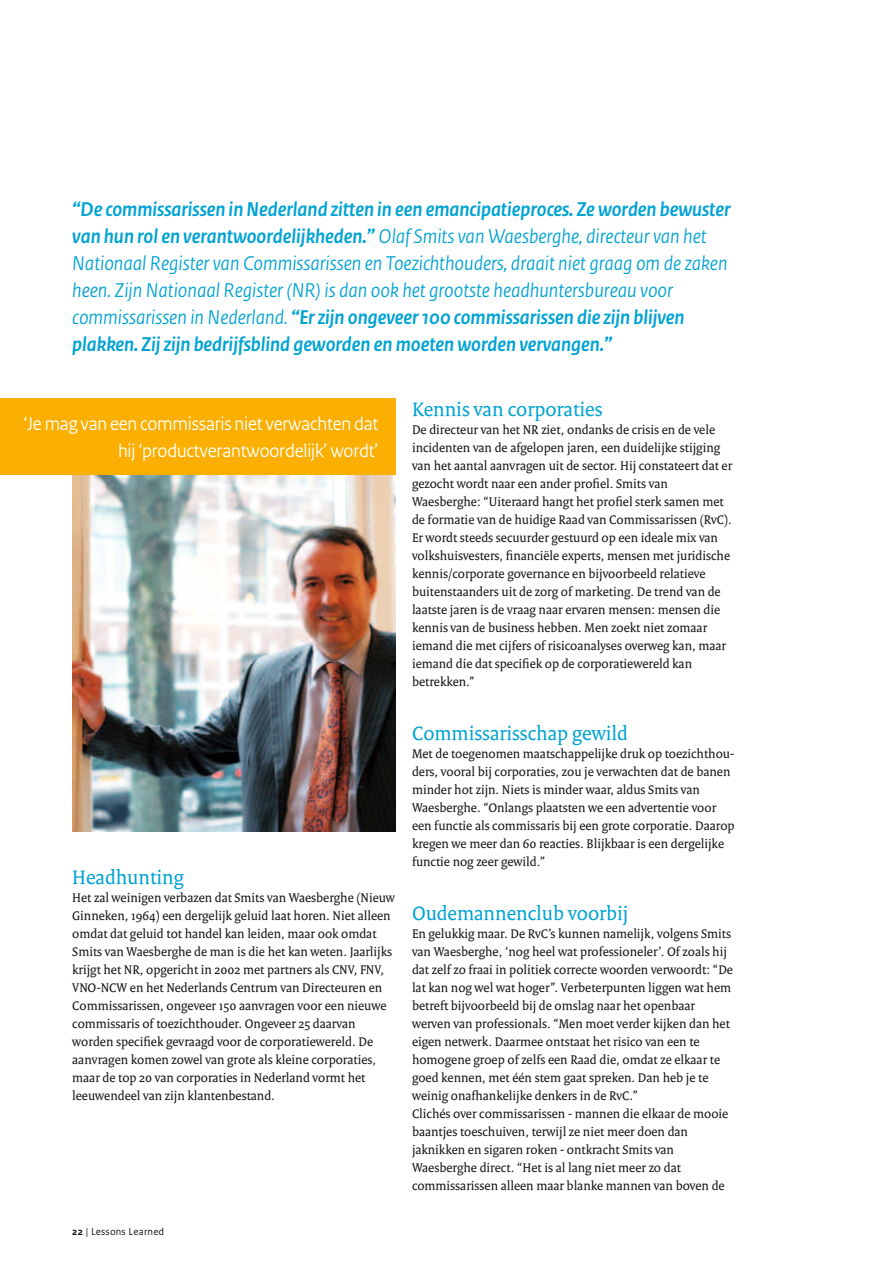
<style>
.page{position:relative;width:893px;height:1263px;background:#fff}
.page>*{position:absolute;margin:0;border:0;box-sizing:border-box;transform-origin:0 0}
.t1{font:italic 700 21px/27px "Rijksoverheid Sans Heading";color:#00a3d4}
.t2{font:21px "Rijksoverheid Serif";color:#00a3d4}
.t3{font:19.5px/27px "Rijksoverheid Sans Heading";letter-spacing:-.01em;color:#fff;text-align:right}
.t4{font:13.5px/18px "Rijksoverheid Serif";color:#151616}
.t5{font:10.5px "Rijksoverheid Sans Text";letter-spacing:.015em;color:#151616}
.s1{font-weight:400}
.s2{font-weight:700}
</style>
<div class="page">
<img style="left:72px;top:474px;width:323px;height:358px">
<div style="left:0;top:398px;width:395px;height:76px;background:#faaf02"></div>
<p class="t1" style="left:72px;top:196px;width:660px">“De commissarissen in Nederland zitten in een emancipatieproces. Ze worden bewuster van hun rol en verantwoordelijkheden.” <span class="s1">Olaf Smits van Waesberghe, directeur van het Nationaal Register van Commissarissen en Toezichthouders, draait niet graag om de zaken heen. Zijn Nationaal Register (NR) is dan ook het grootste headhuntersbureau voor commissarissen in Nederland.</span> “Er zijn ongeveer 100 commissarissen die zijn blijven plakken. Zij zijn bedrijfsblind geworden en moeten worden vervangen.”</p>
<h2 class="t3" style="left:24px;top:410px;width:356px">‘Je mag van een commissaris niet verwachten dat hij ‘productverantwoordelijk’ wordt’</h2>
<h1 class="t2" style="left:72px;top:865px;width:113px">Headhunting</h1>
<p class="t4" style="left:72px;top:888px;width:324px">Het zal weinigen verbazen dat Smits van Waesberghe (Nieuw Ginneken, 1964) een dergelijk geluid laat horen. Niet alleen omdat dat geluid tot handel kan leiden, maar ook omdat Smits van Waesberghe de man is die het kan weten. Jaarlijks krijgt het NR, opgericht in 2002 met partners als CNV, FNV, VNO-NCW en het Nederlands Centrum van Directeuren en Commissarissen, ongeveer 150 aanvragen voor een nieuwe commissaris of toezichthouder. Ongeveer 25 daarvan worden specifiek gevraagd voor de corporatiewereld. De aanvragen komen zowel van grote als kleine corporaties, maar de top 20 van corporaties in Nederland vormt het leeuwendeel van zijn klantenbestand.</p>
<p class="t5" style="left:72px;top:1226px;width:93px"><span class="s2">22</span> | Lessons Learned</p>
<h1 class="t2" style="left:412px;top:397px;width:192px">Kennis van corporaties</h1>
<p class="t4" style="left:412px;top:420px;width:322px">De directeur van het NR ziet, ondanks de crisis en de vele incidenten van de afgelopen jaren, een duidelijke stijging van het aantal aanvragen uit de sector. Hij constateert dat er gezocht wordt naar een ander profiel. Smits van Waesberghe: “Uiteraard hangt het profiel sterk samen met de formatie van de huidige Raad van Commissarissen (RvC).<br>Er wordt steeds secuurder gestuurd op een ideale mix van volkshuisvesters, financiële experts, mensen met juridische kennis/corporate governance en bijvoorbeeld relatieve buitenstaanders uit de zorg of marketing. De trend van de laatste jaren is de vraag naar ervaren mensen: mensen die kennis van de business hebben. Men zoekt niet zomaar iemand die met cijfers of risicoanalyses overweg kan, maar iemand die dat specifiek op de corporatiewereld kan betrekken.”</p>
<h1 class="t2" style="left:412px;top:721px;width:217px">Commissarisschap gewild</h1>
<p class="t4" style="left:412px;top:744px;width:324px">Met de toegenomen maatschappelijke druk op toezichthou&shy;ders, vooral bij corporaties, zou je verwachten dat de banen minder hot zijn. Niets is minder waar, aldus Smits van Waesberghe. “Onlangs plaatsten we een advertentie voor een functie als commissaris bij een grote corporatie. Daarop kregen we meer dan 60 reacties. Blijkbaar is een dergelijke functie nog zeer gewild.”</p>
<h1 class="t2" style="left:412px;top:901px;width:218px">Oudemannenclub voorbij</h1>
<p class="t4" style="left:412px;top:924px;width:323px">En gelukkig maar. De RvC’s kunnen namelijk, volgens Smits van Waesberghe, ‘nog heel wat professioneler’. Of zoals hij dat zelf zo fraai in politiek correcte woorden verwoordt: “De lat kan nog wel wat hoger”. Verbeterpunten liggen wat hem betreft bijvoorbeeld bij de omslag naar het openbaar werven van professionals. “Men moet verder kijken dan het eigen netwerk. Daarmee ontstaat het risico van een te homogene groep of zelfs een Raad die, omdat ze elkaar te goed kennen, met één stem gaat spreken. Dan heb je te weinig onafhankelijke denkers in de RvC.”<br>Clichés over commissarissen - mannen die elkaar de mooie baantjes toeschuiven, terwijl ze niet meer doen dan jaknikken en sigaren roken - ontkracht Smits van Waesberghe direct. “Het is al lang niet meer zo dat commissarissen alleen maar blanke mannen van boven de</p>
</div>
